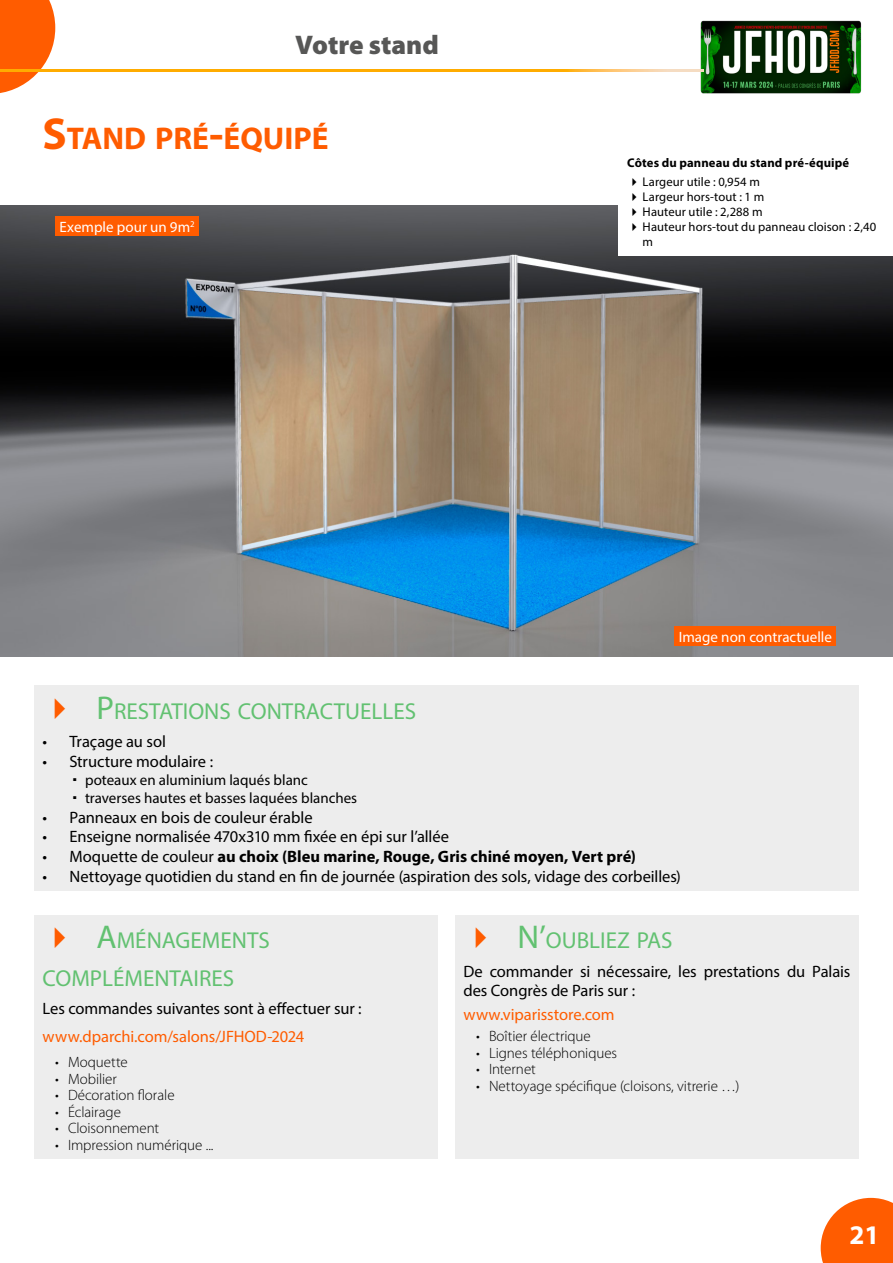
<style>
.page{position:relative;width:893px;height:1263px;background:#fff}
.page>*{position:absolute;margin:0;border:0;box-sizing:border-box;transform-origin:0 0}
.t1{font:700 31.5px "Myriad Pro";color:#ff5c00}
.t2{font:900 27px "Myriad Pro";color:#575756}
.t3{font:700 27px "Myriad Pro";color:#fff}
.t4{font:23.1px/37.5px "Myriad Pro";color:#62c171}
.t5{font:16.5px/19.8px "Myriad Pro";letter-spacing:-.005em;color:#000}
.t6{font:700 16.5px "Myriad Pro";color:#000}
.t7{font:16.5px "Myriad Pro";letter-spacing:-.005em;color:#ff5c00}
.t8{font:300 15px "Myriad Pro";color:#000}
.t9{font:15px/18px "Myriad Pro";color:#000}
.t10{font:15px "Myriad Pro";color:#fff}
.t11{font:12.6px/15.1px "Myriad Pro";letter-spacing:.005em;color:#000}
.t12{font:700 12.6px "Myriad Pro";letter-spacing:.01em;color:#000}
.s1{font-size:45px}
.s2{font-size:33px}
.s3{font-weight:400}
</style>
<div class="page">
<svg style="left:821px;top:1198px;width:72px;height:65px;background:#ff6f1e"></svg>
<svg style="left:0;top:0;width:55px;height:93px"></svg>
<img style="left:700px;top:21px;width:162px;height:72px">
<svg style="left:0;top:70px;width:704px;height:2px"></svg>
<img style="left:0;top:205px;width:893px;height:452px">
<div style="left:618px;top:149px;width:275px;height:106px;background:#fff"></div>
<div style="left:55px;top:216px;width:144px;height:20px;background:#ff5c00"></div>
<div style="left:675px;top:626px;width:161px;height:20px;background:#ff5c00"></div>
<div style="left:34px;top:685px;width:825px;height:205px;background:#ededed"></div>
<div style="left:34px;top:915px;width:404px;height:243px;background:#ededed"></div>
<div style="left:455px;top:915px;width:404px;height:243px;background:#ededed"></div>
<h2 class="t2" style="left:295px;top:26px;width:145px">Votre stand</h2>
<h1 class="t1" style="left:43px;top:117px;width:287px"><span class="s1">S</span>TAND PRÉ<span class="s1">-</span>ÉQUIPÉ</h1>
<p class="t10" style="left:60px;top:217px;width:136px">Exemple pour un 9m<sup>2</sup></p>
<p class="t12" style="left:627px;top:155px;width:223px">Côtes du panneau du stand pré-équipé</p>
<p class="t11" style="left:643px;top:174px;width:235px">Largeur utile : 0,954 m<br>Largeur hors-tout : 1 m<br>Hauteur utile : 2,288 m<br>Hauteur hors-tout du panneau cloison : 2,40 m</p>
<p class="t10" style="left:679px;top:628px;width:155px">Image non contractuelle</p>
<h3 class="t4" style="left:97px;top:692px;width:321px"><span class="s2">P</span>RESTATIONS CONTRACTUELLES</h3>
<p class="t5" style="left:43px;top:731px;width:125px">• Traçage au sol</p>
<p class="t5" style="left:43px;top:751px;width:172px">• Structure modulaire :</p>
<p class="t9" style="left:85px;top:770px;width:274px">poteaux en aluminium laqués blanc traverses hautes et basses laquées blanches</p>
<p class="t5" style="left:43px;top:807px;width:272px">• Panneaux en bois de couleur érable</p>
<p class="t5" style="left:43px;top:827px;width:408px">• Enseigne normalisée 470x310 mm fixée en épi sur l’allée</p>
<p class="t6" style="left:43px;top:846px;width:595px"><span class="s3">• Moquette de couleur</span> au choix (Bleu marine, Rouge, Gris chiné moyen, Vert pré)</p>
<p class="t5" style="left:43px;top:866px;width:640px">• Nettoyage quotidien du stand en fin de journée (aspiration des sols, vidage des corbeilles)</p>
<h3 class="t4" style="left:43px;top:921px;width:229px;text-indent:54px"><span class="s2">A</span>MÉNAGEMENTS<br>COMPLÉMENTAIRES</h3>
<p class="t5" style="left:43px;top:998px;width:321px">Les commandes suivantes sont à effectuer sur :</p>
<p class="t7" style="left:43px;top:1027px;width:263px">www.dparchi.com/salons/JFHOD-2024</p>
<p class="t8" style="left:55px;top:1053px;width:74px">• Moquette</p>
<p class="t8" style="left:55px;top:1070px;width:63px">• Mobilier</p>
<p class="t8" style="left:55px;top:1086px;width:121px">• Décoration florale</p>
<p class="t8" style="left:55px;top:1103px;width:67px">• Éclairage</p>
<p class="t8" style="left:55px;top:1119px;width:105px">• Cloisonnement</p>
<p class="t8" style="left:55px;top:1136px;width:160px">• Impression numérique ...</p>
<h3 class="t4" style="left:517px;top:921px;width:157px"><span class="s2">N’</span>OUBLIEZ PAS</h3>
<p class="t5" style="left:463px;top:961px;width:388px">De commander si nécessaire, les prestations du Palais des Congrès de Paris sur :</p>
<p class="t7" style="left:463px;top:1005px;width:153px">www.viparisstore.com</p>
<p class="t8" style="left:476px;top:1027px;width:116px">• Boîtier électrique</p>
<p class="t8" style="left:476px;top:1044px;width:142px">• Lignes téléphoniques</p>
<p class="t8" style="left:476px;top:1060px;width:61px">• Internet</p>
<p class="t8" style="left:476px;top:1077px;width:265px">• Nettoyage spécifique (cloisons, vitrerie …)</p>
<h2 class="t3" style="left:849px;top:1218px;width:31px">21</h2>
</div>
